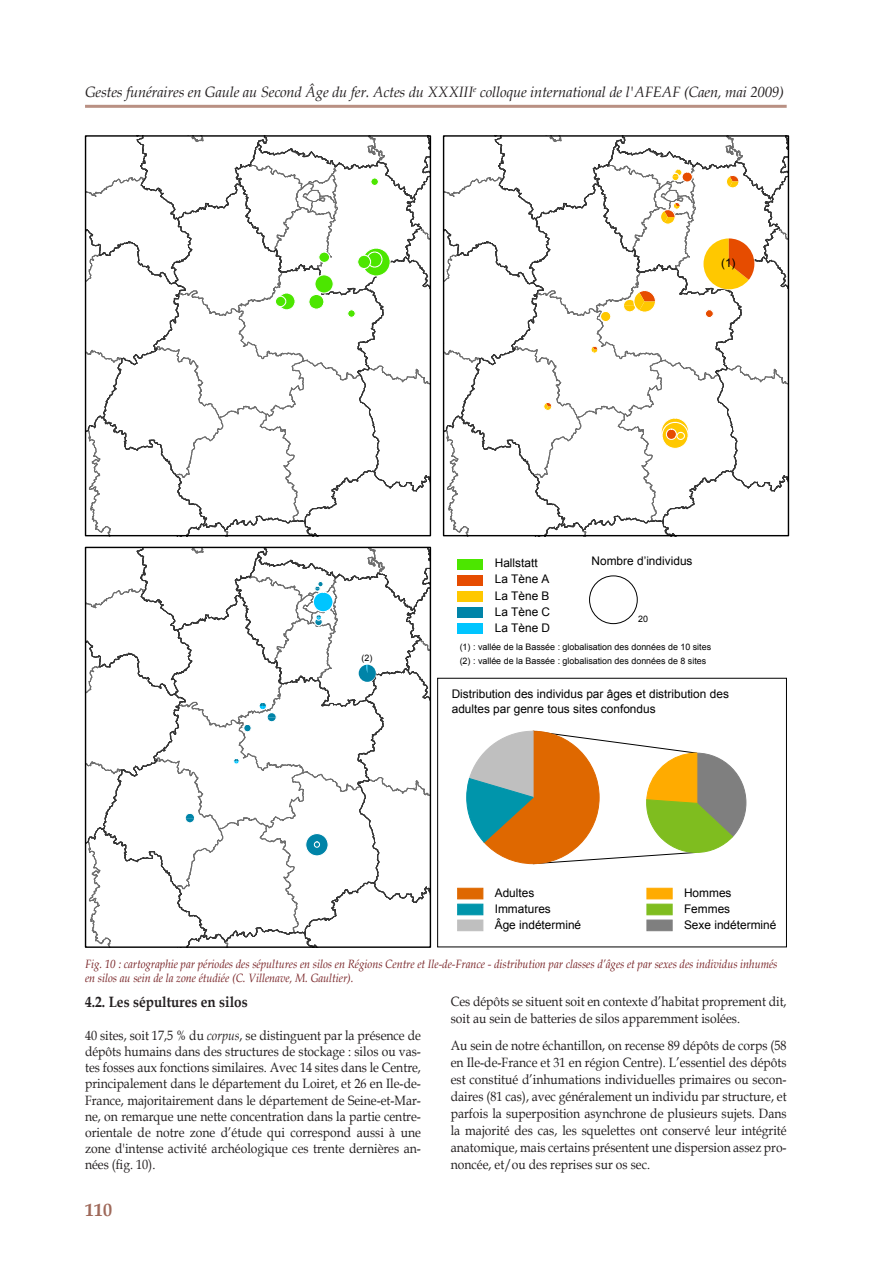
<style>
.page{position:relative;width:893px;height:1263px;background:#fff}
.page>*{position:absolute;margin:0;border:0;box-sizing:border-box;transform-origin:0 0}
.t1{font:700 18px "Book Antiqua";color:#9f695a}
.t2{font:italic 15px "Book Antiqua";letter-spacing:-.01em;color:#231f20}
.t3{font:700 15px "Book Antiqua";color:#231f20;scale:.9 1}
.t4{font:13.5px/16.2px "Book Antiqua";color:#231f20;text-align:justify;scale:.9 1}
.t5{font:italic 12px/14.4px "Book Antiqua";color:#762023;scale:.9 1}
.t6{font:11.85px/16.2px "Arial";color:#000}
.t7{font:italic 10.5px "Book Antiqua";letter-spacing:-.015em;color:#231f20;scale:.94 1}
.t8{font:8.85px/14.5px "Arial";color:#000}
.s1{font-size:15px}
.s2{font-style:italic}
</style>
<div class="page">
<hr style="left:85px;top:105px;width:702px;height:3px;background:#b99083">
<svg style="left:87px;top:137px;width:342px;height:397px"></svg>
<div style="left:85px;top:135px;width:346px;height:401px;border:1px solid #000"></div>
<svg style="left:445px;top:137px;width:342px;height:397px"></svg>
<div style="left:443px;top:135px;width:346px;height:401px;border:1px solid #000"></div>
<svg style="left:466px;top:730px;width:281px;height:134px"></svg>
<div style="left:458px;top:559px;width:25px;height:10px;background:#4ce600"></div>
<div style="left:458px;top:575px;width:25px;height:11px;background:#e64c00"></div>
<div style="left:458px;top:591px;width:25px;height:11px;background:#ffc800"></div>
<div style="left:458px;top:607px;width:25px;height:11px;background:#0084a8"></div>
<div style="left:458px;top:624px;width:25px;height:10px;background:#00c5ff"></div>
<div style="left:457px;top:888px;width:26px;height:11px;background:#df6800;border:1px solid #df6800"></div>
<div style="left:457px;top:904px;width:26px;height:11px;background:#0095ab;border:1px solid #0095ab"></div>
<div style="left:457px;top:920px;width:26px;height:11px;background:#bfbfbf"></div>
<div style="left:647px;top:888px;width:25px;height:11px;background:#ffab00;border:1px solid #ffab00"></div>
<div style="left:647px;top:904px;width:25px;height:11px;background:#7fbd1f;border:1px solid #7fbd1f"></div>
<div style="left:647px;top:920px;width:25px;height:11px;background:#7f7f7f"></div>
<div style="left:437px;top:678px;width:350px;height:269px;border:1px solid #000"></div>
<div style="left:589px;top:575px;width:49px;height:49px;border:1px solid #000;border-radius:50%"></div>
<svg style="left:86px;top:547px;width:345px;height:400px"></svg>
<p class="t7" style="left:95px;top:85px;width:297px">ESTES FUNÉRAIRES EN <span class="s1">G</span>AULE AU <span class="s1">S</span>ECOND <span class="s1">Â</span>GE DU FER</p>
<p class="t2" style="left:85px;top:81px;width:700px">Gestes funéraires en Gaule au Second Âge du fer. Actes du XXXIII<sup>e</sup> colloque international de l'AFEAF (Caen, mai 2009)</p>
<p class="t6" style="left:721px;top:255px;width:16px">(1)</p>
<p class="t8" style="left:361px;top:651px;width:12px">(2)</p>
<p class="t6" style="left:495px;top:555px;width:57px">Hallstatt<br>La Tène A<br>La Tène B<br>La Tène C<br>La Tène D</p>
<p class="t6" style="left:592px;top:553px;width:102px">Nombre d’individus</p>
<p class="t8" style="left:638px;top:611px;width:11px">20</p>
<p class="t8" style="left:460px;top:639px;width:253px">(1) : vallée de la Bassée : globalisation des données de 10 sites (2) : vallée de la Bassée : globalisation des données de 8 sites</p>
<p class="t6" style="left:452px;top:687px;width:279px;line-height:14.2px">Distribution des individus par âges et distribution des adultes par genre tous sites confondus</p>
<p class="t6" style="left:495px;top:885px;width:88px">Adultes<br>Immatures<br>Âge indéterminé</p>
<p class="t6" style="left:684px;top:885px;width:94px">Hommes<br>Femmes<br>Sexe indéterminé</p>
<p class="t5" style="left:85px;top:956px;width:771px">Fig. 10 : cartographie par périodes des sépultures en silos en Régions Centre et Ile-de-France - distribution par classes d’âges et par sexes des individus inhumés en silos au sein de la zone étudiée (C. Villenave, M. Gaultier).</p>
<p class="t3" style="left:85px;top:992px;width:182px">4.2. Les sépultures en silos</p>
<p class="t4" style="left:85px;top:1027px;width:375px">40 sites, soit 17,5 % du <span class="s2">corpus</span>, se distinguent par la présence de dépôts humains dans des structures de stockage : silos ou vas&shy;tes fosses aux fonctions similaires. Avec 14 sites dans le Centre, principalement dans le département du Loiret, et 26 en Ile-de-France, majoritairement dans le département de Seine-et-Mar&shy;ne, on remarque une nette concentration dans la partie centre&shy;orientale de notre zone d’étude qui correspond aussi à une zone d'intense activité archéologique ces trente dernières an&shy;nées (fig. 10).</p>
<h1 class="t1" style="left:85px;top:1198px;width:28px">110</h1>
<p class="t4" style="left:451px;top:993px;width:375px;line-height:17.1px">Ces dépôts se situent soit en contexte d’habitat proprement dit, soit au sein de batteries de silos apparemment isolées.</p>
<p class="t4" style="left:451px;top:1036px;width:375px;line-height:17.1px">Au sein de notre échantillon, on recense 89 dépôts de corps (58 en Ile-de-France et 31 en région Centre). L’essentiel des dépôts est constitué d’inhumations individuelles primaires ou secon&shy;daires (81 cas), avec généralement un individu par structure, et parfois la superposition asynchrone de plusieurs sujets. Dans la majorité des cas, les squelettes ont conservé leur intégrité anatomique, mais certains présentent une dispersion assez pro&shy;noncée, et/ou des reprises sur os sec.</p>
</div>
